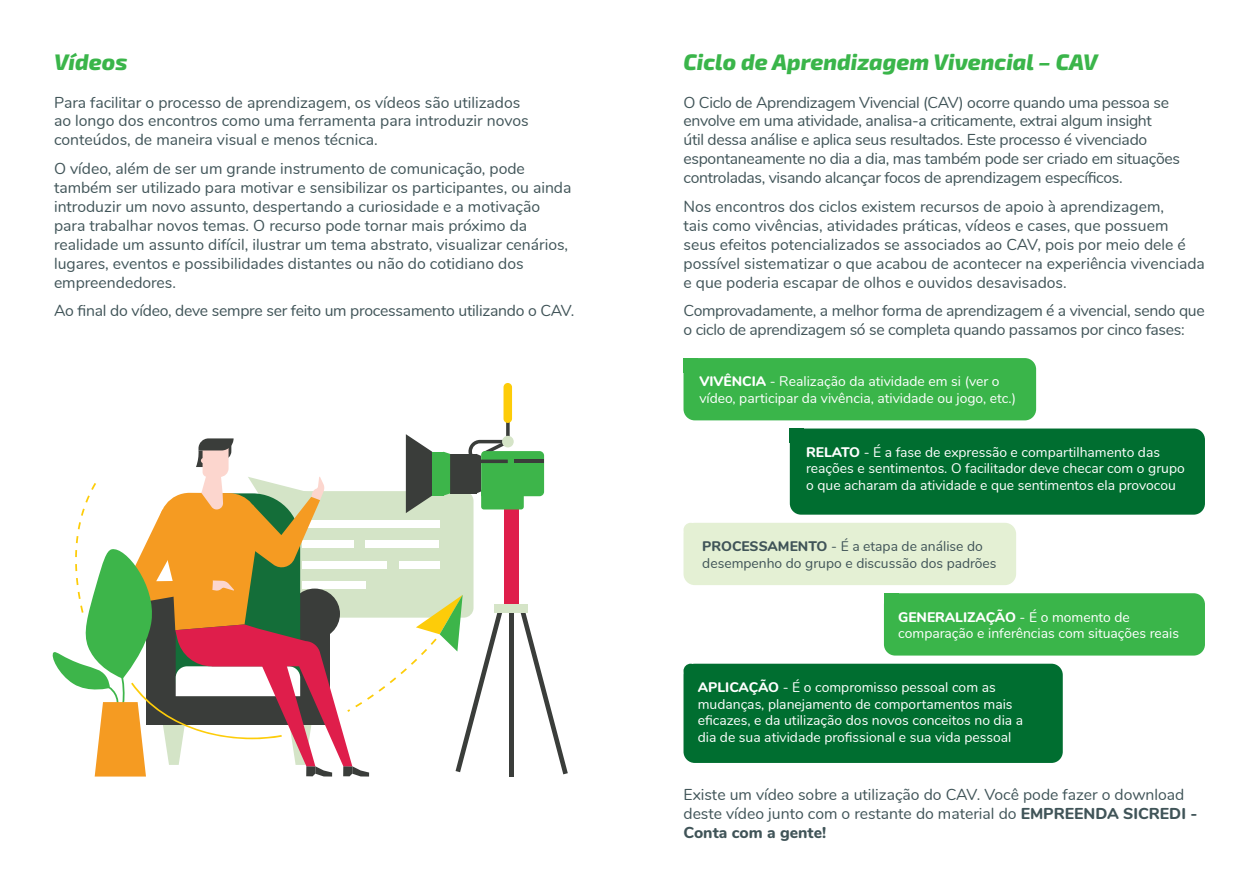
<style>
.page{position:relative;width:1259px;height:893px;background:#fff}
.page>*{position:absolute;margin:0;border:0;box-sizing:border-box;transform-origin:0 0}
.t1{font:italic 800 22.5px "Exo 2.0";color:#3ab54a}
.t2{font:15.75px/18.9px "Nunito";color:#405458}
.t3{font:15.75px/18.9px "Nunito";letter-spacing:-.02em;color:#405458}
.t4{font:13.8px/16.6px "Nunito";color:#fff}
.t5{font:13.8px/16.6px "Nunito";color:#405458}
.s1{font-weight:800}
</style>
<div class="page">
<div style="left:503px;top:383px;width:9px;height:40px;background:#fdcc09;border-radius:4px"></div>
<svg style="left:53px;top:421px;width:515px;height:355px"></svg>
<div style="left:683px;top:358px;width:353px;height:62px;background:#3ab54a;border-radius:11px"></div>
<div style="left:683px;top:358px;width:15px;height:14px;background:#3ab54a"></div>
<div style="left:790px;top:428px;width:415px;height:87px;background:#006e30;border-radius:11px"></div>
<div style="left:790px;top:428px;width:14px;height:15px;background:#006e30"></div>
<div style="left:683px;top:664px;width:379px;height:99px;background:#006e30;border-radius:11px"></div>
<div style="left:683px;top:664px;width:15px;height:14px;background:#006e30;border-radius:50%"></div>
<div style="left:683px;top:523px;width:333px;height:62px;background:#e4f0d4;border-radius:11px"></div>
<div style="left:683px;top:523px;width:15px;height:14px;background:#e4f0d4;border-radius:50%"></div>
<div style="left:884px;top:593px;width:321px;height:63px;background:#3ab54a;border-radius:11px"></div>
<div style="left:884px;top:593px;width:14px;height:14px;background:#3ab54a"></div>
<h1 class="t1" style="left:54px;top:48px;width:75px">Vídeos</h1>
<p class="t2" style="left:54px;top:92px;width:476px">Para facilitar o processo de aprendizagem, os vídeos são utilizados ao longo dos encontros como uma ferramenta para introduzir novos conteúdos, de maneira visual e menos técnica.</p>
<p class="t2" style="left:54px;top:158px;width:519px">O vídeo, além de ser um grande instrumento de comunicação, pode também ser utilizado para motivar e sensibilizar os participantes, ou ainda introduzir um novo assunto, despertando a curiosidade e a motivação para trabalhar novos temas. O recurso pode tornar mais próximo da realidade um assunto difícil, ilustrar um tema abstrato, visualizar cenários, lugares, eventos e possibilidades distantes ou não do cotidiano dos empreendedores.</p>
<p class="t2" style="left:54px;top:301px;width:522px">Ao final do vídeo, deve sempre ser feito um processamento utilizando o CAV.</p>
<h1 class="t1" style="left:683px;top:48px;width:416px">Ciclo de Aprendizagem Vivencial – CAV</h1>
<p class="t3" style="left:683px;top:92px;width:498px">O Ciclo de Aprendizagem Vivencial (CAV) ocorre quando uma pessoa se envolve em uma atividade, analisa-a criticamente, extrai algum insight<br>útil dessa análise e aplica seus resultados. Este processo é vivenciado espontaneamente no dia a dia, mas também pode ser criado em situações controladas, visando alcançar focos de aprendizagem específicos.</p>
<p class="t2" style="left:683px;top:196px;width:523px">Nos encontros dos ciclos existem recursos de apoio à aprendizagem,<br>tais como vivências, atividades práticas, vídeos e cases, que possuem<br>seus efeitos potencializados se associados ao CAV, pois por meio dele é possível sistematizar o que acabou de acontecer na experiência vivenciada e que poderia escapar de olhos e ouvidos desavisados.</p>
<p class="t3" style="left:683px;top:301px;width:523px">Comprovadamente, a melhor forma de aprendizagem é a vivencial, sendo que o ciclo de aprendizagem só se completa quando passamos por cinco fases:</p>
<p class="t4" style="left:699px;top:372px;width:318px"><span class="s1">VIVÊNCIA</span> - Realização da atividade em si (ver o vídeo, participar da vivência, atividade ou jogo, etc.)</p>
<p class="t4" style="left:806px;top:443px;width:380px"><span class="s1">RELATO</span> - É a fase de expressão e compartilhamento das reações e sentimentos. O facilitador deve checar com o grupo o que acharam da atividade e que sentimentos ela provocou</p>
<p class="t5" style="left:702px;top:537px;width:296px"><span class="s1">PROCESSAMENTO</span> - É a etapa de análise do desempenho do grupo e discussão dos padrões</p>
<p class="t4" style="left:898px;top:608px;width:282px"><span class="s1">GENERALIZAÇÃO</span> - É o momento de comparação e inferências com situações reais</p>
<p class="t4" style="left:698px;top:678px;width:327px"><span class="s1">APLICAÇÃO</span> - É o compromisso pessoal com as mudanças, planejamento de comportamentos mais eficazes, e da utilização dos novos conceitos no dia a dia de sua atividade profissional e sua vida pessoal</p>
<p class="t2" style="left:683px;top:784px;width:515px">Existe um vídeo sobre a utilização do CAV. Você pode fazer o download deste vídeo junto com o restante do material do <span class="s1">EMPREENDA SICREDI -<br>Conta com a gente!</span></p>
</div>
